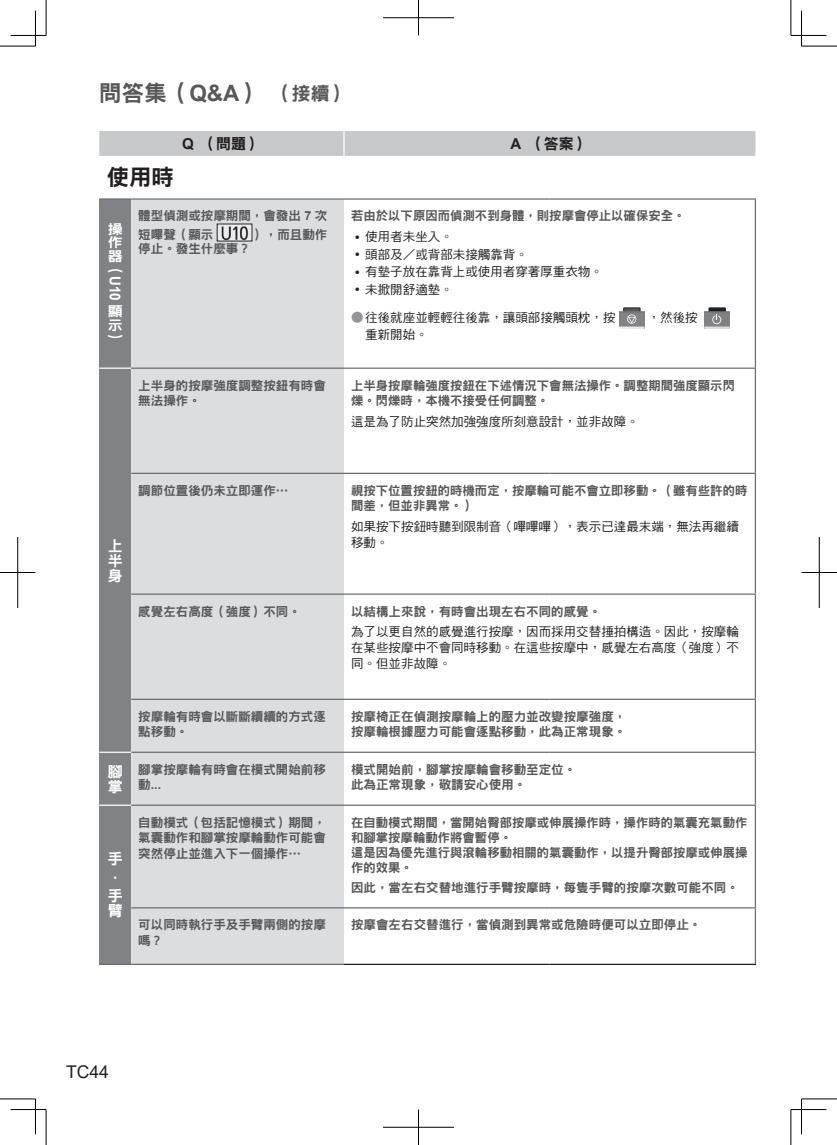
<style>
.page{position:relative;width:837px;height:1145px;background:#fff}
.page>*{position:absolute;margin:0;border:0;box-sizing:border-box;transform-origin:0 0}
.Continue{font:22.5px "DF Hei Std W9";color:#57585a}
.BodyM_12pt{font:22.5px "DF Hei Std W9";color:#231f20}
.t1{font:17.5px "Arial";color:#231f20}
.Sub_Head2{font:15px "DF Hei Std W9";color:#231f20}
.Sub_Head2-2{font:15px/15px "DF Hei Std W9";color:#fff;text-align:justify}
.Sub_Head2-3{font:700 15px "Arial";color:#fff;scale:.9 1}
.Sub_Head2-4{font:13.5px/13.5px "DF Hei Std W9";color:#fff;text-align:justify;scale:1.11 1}
.Q_A_Question{font:12.5px/15.6px "DF Hei Std W9";color:#57585a}
.BodyL_10pt{font:12.5px/15.6px "DF Hei Std W5";color:#231f20}
.s1{font-family:"Arial";font-weight:700}
.s2{font-size:18.75px}
.s3{font-family:"Shin Go Pro";font-weight:300}
.s4{font-family:"Shin Go Pro";font-weight:300;color:#939598}
</style>
<div class="page">
<div style="left:99px;top:199px;width:32px;height:169px;background:#808285"></div>
<div style="left:131px;top:200px;width:213px;height:763px;background:#dcdddf"></div>
<div style="left:99px;top:368px;width:32px;height:384px;background:#808285"></div>
<div style="left:99px;top:752px;width:32px;height:53px;background:#808285"></div>
<div style="left:99px;top:805px;width:32px;height:159px;background:#808285"></div>
<hr style="left:754px;top:200px;width:1px;height:167px;background:#6c6d70">
<hr style="left:754px;top:369px;width:1px;height:104px;background:#6c6d70">
<hr style="left:754px;top:474px;width:1px;height:119px;background:#6c6d70">
<hr style="left:754px;top:595px;width:1px;height:103px;background:#6c6d70">
<hr style="left:754px;top:700px;width:1px;height:51px;background:#6c6d70">
<hr style="left:754px;top:753px;width:1px;height:51px;background:#6c6d70">
<hr style="left:754px;top:805px;width:1px;height:102px;background:#6c6d70">
<hr style="left:754px;top:908px;width:1px;height:55px;background:#6c6d70">
<div style="left:99px;top:131px;width:656px;height:25px;background:#c7c8ca"></div>
<hr style="left:99px;top:367px;width:32px;height:2px;background:#fff">
<hr style="left:131px;top:198px;width:213px;height:2px;background:#6c6d70">
<hr style="left:131px;top:367px;width:213px;height:2px;background:#6c6d70">
<hr style="left:131px;top:473px;width:213px;height:1px;background:#6c6d70">
<hr style="left:131px;top:593px;width:213px;height:2px;background:#6c6d70">
<hr style="left:131px;top:698px;width:213px;height:2px;background:#6c6d70">
<hr style="left:99px;top:804px;width:32px;height:1px;background:#fff">
<hr style="left:131px;top:804px;width:213px;height:1px;background:#6c6d70">
<hr style="left:131px;top:751px;width:213px;height:2px;background:#6c6d70">
<hr style="left:131px;top:907px;width:213px;height:1px;background:#6c6d70">
<hr style="left:99px;top:751px;width:32px;height:2px;background:#fff">
<hr style="left:99px;top:198px;width:32px;height:2px;background:#6c6d70">
<hr style="left:344px;top:198px;width:205px;height:2px;background:#6c6d70">
<hr style="left:549px;top:198px;width:206px;height:2px;background:#6c6d70">
<hr style="left:344px;top:367px;width:205px;height:2px;background:#6c6d70">
<hr style="left:549px;top:367px;width:206px;height:2px;background:#6c6d70">
<hr style="left:344px;top:473px;width:205px;height:1px;background:#6c6d70">
<hr style="left:549px;top:473px;width:206px;height:1px;background:#6c6d70">
<hr style="left:344px;top:593px;width:205px;height:2px;background:#6c6d70">
<hr style="left:549px;top:593px;width:206px;height:2px;background:#6c6d70">
<hr style="left:344px;top:698px;width:205px;height:2px;background:#6c6d70">
<hr style="left:549px;top:698px;width:206px;height:2px;background:#6c6d70">
<hr style="left:344px;top:751px;width:205px;height:2px;background:#6c6d70">
<hr style="left:549px;top:751px;width:206px;height:2px;background:#6c6d70">
<hr style="left:344px;top:804px;width:205px;height:1px;background:#6c6d70">
<hr style="left:549px;top:804px;width:206px;height:1px;background:#6c6d70">
<hr style="left:344px;top:907px;width:205px;height:1px;background:#6c6d70">
<hr style="left:549px;top:907px;width:206px;height:1px;background:#6c6d70">
<hr style="left:99px;top:963px;width:32px;height:2px;background:#6c6d70">
<hr style="left:131px;top:963px;width:213px;height:2px;background:#6c6d70">
<hr style="left:344px;top:963px;width:205px;height:2px;background:#231f20">
<hr style="left:549px;top:963px;width:206px;height:2px;background:#231f20">
<img style="left:219px;top:226px;width:31px;height:13px">
<svg style="left:619px;top:308px;width:25px;height:21px"></svg>
<svg style="left:704px;top:308px;width:25px;height:21px"></svg>
<hr style="left:0;top:46px;width:35px;height:1px;background:#000">
<hr style="left:801px;top:46px;width:35px;height:1px;background:#000">
<hr style="left:0;top:1098px;width:35px;height:1px;background:#000">
<hr style="left:801px;top:1098px;width:35px;height:1px;background:#000">
<hr style="left:46px;top:0;width:1px;height:35px;background:#000">
<hr style="left:46px;top:1109px;width:1px;height:35px;background:#000">
<hr style="left:790px;top:0;width:1px;height:35px;background:#000">
<hr style="left:790px;top:1109px;width:1px;height:35px;background:#000">
<hr style="left:11px;top:35px;width:35px;height:1px;background:#000">
<hr style="left:790px;top:35px;width:36px;height:1px;background:#000">
<hr style="left:11px;top:1109px;width:35px;height:1px;background:#000">
<hr style="left:790px;top:1109px;width:36px;height:1px;background:#000">
<hr style="left:35px;top:11px;width:1px;height:35px;background:#000">
<hr style="left:35px;top:1098px;width:1px;height:36px;background:#000">
<hr style="left:801px;top:11px;width:1px;height:35px;background:#000">
<hr style="left:801px;top:1098px;width:1px;height:36px;background:#000">
<hr style="left:383px;top:18px;width:71px;height:1px;background:#000">
<hr style="left:418px;top:0;width:1px;height:35px;background:#000">
<hr style="left:383px;top:1127px;width:71px;height:1px;background:#000">
<hr style="left:418px;top:1109px;width:1px;height:35px;background:#000">
<hr style="left:0;top:572px;width:35px;height:1px;background:#000">
<hr style="left:18px;top:537px;width:1px;height:71px;background:#000">
<hr style="left:801px;top:572px;width:35px;height:1px;background:#000">
<hr style="left:818px;top:537px;width:1px;height:71px;background:#000">
<p class="Continue" style="left:99px;top:81px;width:250px">問答集（<span class="s1">Q&amp;A</span>） <span class="s2">（接續）</span></p>
<p class="Sub_Head2" style="left:182px;top:135px;width:81px"><span class="s1">Q</span> （問題）</p>
<p class="Sub_Head2" style="left:510px;top:135px;width:80px"><span class="s1">A</span> （答案）</p>
<p class="BodyM_12pt" style="left:106px;top:165px;width:69px">使用時</p>
<p class="Sub_Head2-4" style="left:108px;top:222px;width:15px">操作器︵</p>
<p class="Sub_Head2-3" style="left:126px;top:276px;width:29px;rotate:90deg">U10</p>
<p class="Sub_Head2-4" style="left:108px;top:304px;width:15px">顯示︶</p>
<p class="Q_A_Question" style="left:138px;top:207px;width:190px;line-height:18.1px">體型偵測或按摩期間，會發出 <span class="s1">7</span> 次短嗶聲（顯示</p>
<p class="Q_A_Question" style="left:351px;top:208px;width:336px">若由於以下原因而偵測不到身體，則按摩會停止以確保安全。</p>
<p class="BodyL_10pt" style="left:351px;top:229px;width:103px"><span class="s3">ㅡ</span>使用者未坐入。</p>
<p class="BodyL_10pt" style="left:351px;top:246px;width:178px"><span class="s3">ㅡ</span>頭部及／或背部未接觸靠背。</p>
<p class="BodyL_10pt" style="left:351px;top:264px;width:253px"><span class="s3">ㅡ</span>有墊子放在靠背上或使用者穿著厚重衣物。</p>
<p class="BodyL_10pt" style="left:351px;top:281px;width:103px"><span class="s3">ㅡ</span>未掀開舒適墊。</p>
<p class="BodyL_10pt" style="left:351px;top:310px;width:266px"><span class="s4">●</span>往後就座並輕輕往後靠，讓頭部接觸頭枕，按</p>
<p class="BodyL_10pt" style="left:647px;top:310px;width:51px">，然後按</p>
<p class="BodyL_10pt" style="left:365px;top:326px;width:64px">重新開始。</p>
<p class="Q_A_Question" style="left:252px;top:226px;width:77px">），而且動作</p>
<p class="Q_A_Question" style="left:138px;top:240px;width:114px">停止。發生什麼事？</p>
<p class="Q_A_Question" style="left:138px;top:377px;width:189px">上半身的按摩強度調整按鈕有時會無法操作。</p>
<p class="Q_A_Question" style="left:351px;top:377px;width:385px">上半身按摩輪強度按鈕在下述情況下會無法操作。調整期間強度顯示閃爍。閃爍時，本機不接受任何調整。</p>
<p class="BodyL_10pt" style="left:351px;top:413px;width:289px">這是為了防止突然加強強度所刻意設計，並非故障。</p>
<p class="Sub_Head2-2" style="left:108px;top:537px;width:16px">上半身</p>
<p class="Q_A_Question" style="left:138px;top:482px;width:151px">調節位置後仍未立即運作…</p>
<p class="Q_A_Question" style="left:351px;top:482px;width:398px">視按下位置按鈕的時機而定，按摩輪可能不會立即移動。（雖有些許的時間差，但並非異常。）</p>
<p class="BodyL_10pt" style="left:351px;top:519px;width:389px">如果按下按鈕時聽到限制音（嗶嗶嗶），表示已達最末端，無法再繼續移動。</p>
<p class="Q_A_Question" style="left:138px;top:603px;width:164px">感覺左右高度（強度）不同。</p>
<p class="Q_A_Question" style="left:351px;top:603px;width:251px">以結構上來說，有時會出現左右不同的感覺。</p>
<p class="BodyL_10pt" style="left:351px;top:624px;width:389px;text-align:justify">為了以更自然的感覺進行按摩，因而採用交替捶拍構造。因此，按摩輪在某些按摩中不會同時移動。在這些按摩中，感覺左右高度（強度）不同。但並非故障。</p>
<p class="Q_A_Question" style="left:138px;top:708px;width:189px">按摩輪有時會以斷斷續續的方式逐點移動。</p>
<p class="Q_A_Question" style="left:351px;top:708px;width:276px">按摩椅正在偵測按摩輪上的壓力並改變按摩強度，按摩輪根據壓力可能會逐點移動，此為正常現象。</p>
<p class="Sub_Head2-2" style="left:108px;top:763px;width:16px">腳掌</p>
<p class="Q_A_Question" style="left:138px;top:761px;width:189px">腳掌按摩輪有時會在模式開始前移動<span class="s1">...</span></p>
<p class="Q_A_Question" style="left:351px;top:761px;width:226px">模式開始前，腳掌按摩輪會移動至定位。此為正常現象，敬請安心使用。</p>
<p class="Sub_Head2-2" style="left:108px;top:849px;width:16px;line-height:18.8px;text-align:center">手<span class="s1">·</span>手</p>
<p class="Sub_Head2-2" style="left:108px;top:903px;width:16px">臂</p>
<p class="Q_A_Question" style="left:138px;top:814px;width:189px;text-align:justify">自動模式（包括記憶模式）期間，氣囊動作和腳掌按摩輪動作可能會突然停止並進入下一個操作…</p>
<p class="Q_A_Question" style="left:351px;top:814px;width:398px;line-height:15px">在自動模式期間，當開始臀部按摩或伸展操作時，操作時的氣囊充氣動作和腳掌按摩輪動作將會暫停。<br>這是因為優先進行與滾輪移動相關的氣囊動作，以提升臀部按摩或伸展操作的效果。</p>
<p class="Q_A_Question" style="left:351px;top:879px;width:389px">因此，當左右交替地進行手臂按摩時，每隻手臂的按摩次數可能不同。</p>
<p class="Q_A_Question" style="left:138px;top:916px;width:189px">可以同時執行手及手臂兩側的按摩嗎？</p>
<p class="Q_A_Question" style="left:351px;top:916px;width:351px">按摩會左右交替進行，當偵測到異常或危險時便可以立即停止。</p>
<h2 class="t1" style="left:66px;top:1059px;width:44px">TC44</h2>
</div>
